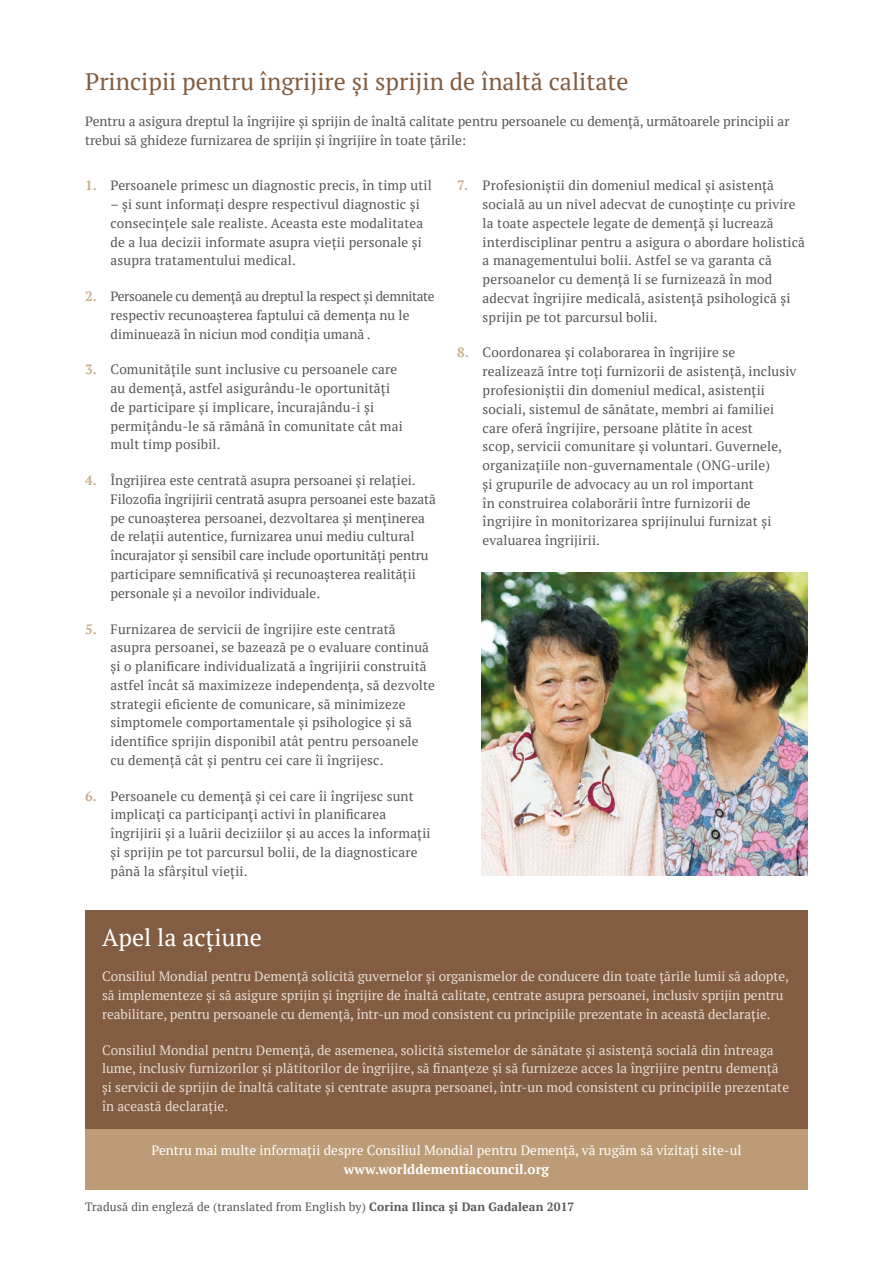
<style>
.page{position:relative;width:893px;height:1263px;background:#fff}
.page>*{position:absolute;margin:0;border:0;box-sizing:border-box;transform-origin:0 0}
.t1{font:24px "PT Serif";color:#825d41}
.t2{font:24px "PT Serif";color:#fff}
.t3{font:13.5px/18.8px "PT Serif";letter-spacing:.01em;color:#575756}
.t4{font:13.5px/18.8px "PT Serif";color:#e8dcd2}
.t5{font:13.5px "PT Serif";color:#fff}
.t6{font:700 13.5px "PT Serif";color:#fff}
.t7{font:12px "PT Serif";letter-spacing:.01em;color:#575756}
.s1{font-weight:700;color:#c9ae8f}
.s2{font-weight:700}
</style>
<div class="page">
<div style="left:85px;top:910px;width:723px;height:219px;background:#825d41"></div>
<div style="left:85px;top:1129px;width:723px;height:60px;background:#bc9b76"></div>
<img style="left:482px;top:573px;width:326px;height:302px">
<h1 class="t1" style="left:85px;top:66px;width:545px">Principii pentru îngrijire și sprijin de înaltă calitate</h1>
<p class="t3" style="left:85px;top:112px;width:706px">Pentru a asigura dreptul la îngrijire și sprijin de înaltă calitate pentru persoanele cu demență, următoarele principii ar trebui să ghideze furnizarea de sprijin şi îngrijire în toate țările:</p>
<p class="t3" style="left:85px;top:176px;width:348px"><span class="s1">1.</span> Persoanele primesc un diagnostic precis, în timp util</p>
<p class="t3" style="left:111px;top:195px;width:314px">– și sunt informați despre respectivul diagnostic și consecințele sale realiste. Aceasta este modalitatea de a lua decizii informate asupra vieții personale și asupra tratamentului medical.</p>
<p class="t3" style="left:111px;top:287px;width:326px;text-indent:-26px"><span class="s1">2.</span> Persoanele cu demență au dreptul la respect și demnitate respectiv recunoașterea faptului că demența nu le diminuează în niciun mod condiția umană .</p>
<p class="t3" style="left:111px;top:360px;width:294px;text-indent:-26px"><span class="s1">3.</span> Comunitățile sunt inclusive cu persoanele care au demență, astfel asigurându-le oportunități de participare și implicare, încurajându-i și permițându-le să rămână în comunitate cât mai mult timp posibil.</p>
<p class="t3" style="left:111px;top:471px;width:327px;text-indent:-26px"><span class="s1">4.</span> Îngrijirea este centrată asupra persoanei și relației.<br>Filozofia îngrijirii centrată asupra persoanei este bazată pe cunoașterea persoanei, dezvoltarea și menținerea de relații autentice, furnizarea unui mediu cultural încurajator și sensibil care include oportunități pentru participare semnificativă și recunoașterea realității personale și a nevoilor individuale.</p>
<p class="t3" style="left:111px;top:619px;width:326px;text-indent:-26px"><span class="s1">5.</span> Furnizarea de servicii de îngrijire este centrată asupra persoanei, se bazează pe o evaluare continuă și o planificare individualizată a îngrijirii construită astfel încât să maximizeze independența, să dezvolte strategii eficiente de comunicare, să minimizeze simptomele comportamentale și psihologice și să identifice sprijin disponibil atât pentru persoanele cu demență cât și pentru cei care îi îngrijesc.</p>
<p class="t3" style="left:111px;top:786px;width:322px;text-indent:-26px"><span class="s1">6.</span> Persoanele cu demență și cei care îi îngrijesc sunt implicaţi ca participanţi activi în planificarea îngrijirii și a luării deciziilor și au acces la informații și sprijin pe tot parcursul bolii, de la diagnosticare până la sfârșitul vieții.</p>
<p class="t3" style="left:483px;top:176px;width:324px;text-indent:-26px"><span class="s1">7.</span> Profesioniștii din domeniul medical și asistență socială au un nivel adecvat de cunoștințe cu privire la toate aspectele legate de demență și lucrează interdisciplinar pentru a asigura o abordare holistică a managementului bolii. Astfel se va garanta că persoanelor cu demență li se furnizează în mod adecvat îngrijire medicală, asistență psihologică și sprijin pe tot parcursul bolii.</p>
<p class="t3" style="left:483px;top:343px;width:315px;text-indent:-26px"><span class="s1">8.</span> Coordonarea și colaborarea în îngrijire se realizează între toți furnizorii de asistență, inclusiv profesioniștii din domeniul medical, asistenții sociali, sistemul de sănătate, membri ai familiei care oferă îngrijire, persoane plătite în acest<br>scop, servicii comunitare și voluntari. Guvernele, organizațiile non-guvernamentale (ONG-urile)<br>și grupurile de advocacy au un rol important<br>în construirea colaborării între furnizorii de îngrijire în monitorizarea sprijinului furnizat și evaluarea îngrijirii.</p>
<h1 class="t2" style="left:102px;top:921px;width:161px">Apel la acțiune</h1>
<p class="t4" style="left:102px;top:967px;width:688px">Consiliul Mondial pentru Demență solicită guvernelor și organismelor de conducere din toate țările lumii să adopte, să implementeze și să asigure sprijin şi îngrijire de înaltă calitate, centrate asupra persoanei, inclusiv sprijin pentru reabilitare, pentru persoanele cu demență, într-un mod consistent cu principiile prezentate în această declarație.</p>
<p class="t4" style="left:102px;top:1040px;width:689px">Consiliul Mondial pentru Demență, de asemenea, solicită sistemelor de sănătate și asistență socială din întreaga lume, inclusiv furnizorilor și plătitorilor de îngrijire, să finanțeze și să furnizeze acces la îngrijire pentru demență și servicii de sprijin de înaltă calitate și centrate asupra persoanei, într-un mod consistent cu principiile prezentate în această declarație.</p>
<p class="t5" style="left:151px;top:1141px;width:592px">Pentru mai multe informații despre Consiliul Mondial pentru Demență, vă rugăm să vizitați site-ul</p>
<p class="t6" style="left:344px;top:1160px;width:207px">www.worlddementiacouncil.org</p>
<p class="t7" style="left:85px;top:1198px;width:491px">Tradusă din engleză de (translated from English by) <span class="s2">Corina Ilinca și Dan Gadalean 2017</span></p>
</div>
